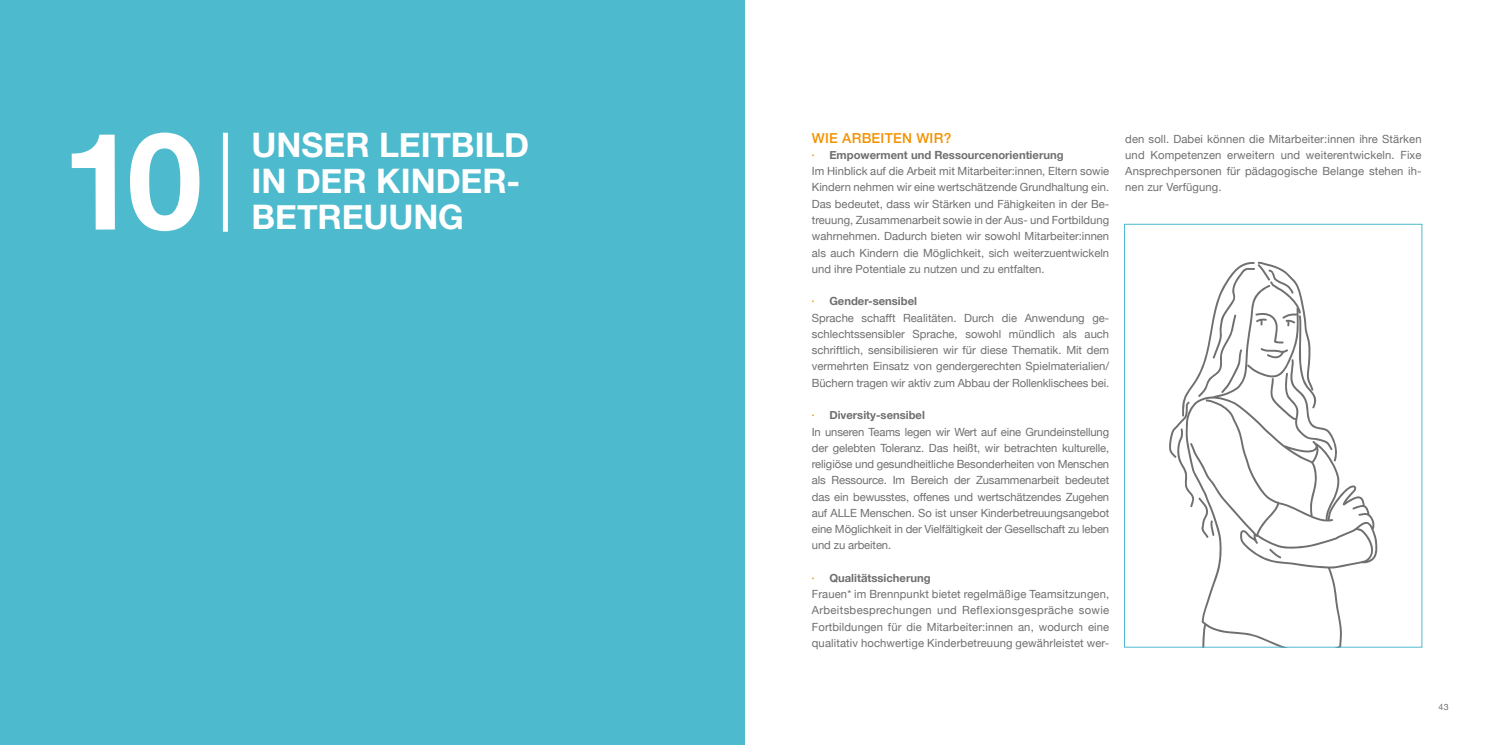
<style>
.page{position:relative;width:1489px;height:745px;background:#fff}
.page>*{position:absolute;margin:0;border:0;box-sizing:border-box;transform-origin:0 0}
.t1{font:700 135.38px "Helvetica Neue";color:#fff}
.t2{font:700 33.75px/36.2px "Helvetica Neue";color:#fff}
.t3{font:500 13.75px "Helvetica Neue";letter-spacing:.02em;color:#f39200}
.t4{font:11.25px/16.2px "Helvetica Neue";color:#706f6f}
.t5{font:8.75px "Helvetica Neue";color:#706f6f}
.s1{font-size:7.5px;color:#f39200}
.s2{font-weight:700}
</style>
<div class="page">
<div style="left:0;top:0;width:744px;height:744px;background:#4dbacd"></div>
<div style="left:223px;top:133px;width:5px;height:98px;background:#fff"></div>
<svg style="left:1201px;top:474px;width:176px;height:171px"></svg>
<svg style="left:1268px;top:548px;width:13px;height:10px"></svg>
<svg style="left:1169px;top:261px;width:169px;height:277px"></svg>
<div style="left:1124px;top:224px;width:297px;height:423px;border:1px solid #4dbacd"></div>
<h1 class="t1" style="left:62px;top:106px;width:142px">10</h1>
<h2 class="t2" style="left:251px;top:126px;width:279px">UNSER LEITBILD<br>IN DER KINDER-</h2>
<h2 class="t2" style="left:251px;top:199px;width:214px">BETREUUNG</h2>
<p class="t3" style="left:811px;top:132px;width:141px">WIE ARBEITEN WIR?</p>
<p class="t4" style="left:811px;top:147px;width:299px"><span class="s1">•</span> <span class="s2">Empowerment und Ressourcenorientierung<br></span>Im Hinblick auf die Arbeit mit Mitarbeiter:innen, Eltern sowie Kindern nehmen wir eine wertschätzende Grundhaltung ein.<br>Das bedeutet, dass wir Stärken und Fähigkeiten in der Be&shy;treuung, Zusammenarbeit sowie in der Aus- und Fortbildung wahrnehmen. Dadurch bieten wir sowohl Mitarbeiter:innen als auch Kindern die Möglichkeit, sich weiterzuentwickeln und ihre Potentiale zu nutzen und zu entfalten.</p>
<p class="t4" style="left:811px;top:294px;width:299px"><span class="s1">•</span> <span class="s2">Gender-sensibel<br></span>Sprache schafft Realitäten. Durch die Anwendung ge&shy;schlechtssensibler Sprache, sowohl mündlich als auch schriftlich, sensibilisieren wir für diese Thematik. Mit dem vermehrten Einsatz von gendergerechten Spielmaterialien/ Büchern tragen wir aktiv zum Abbau der Rollenklischees bei.</p>
<p class="t4" style="left:811px;top:407px;width:299px"><span class="s1">•</span> <span class="s2">Diversity-sensibel<br></span>In unseren Teams legen wir Wert auf eine Grundeinstellung der gelebten Toleranz. Das heißt, wir betrachten kulturelle, religiöse und gesundheitliche Besonderheiten von Menschen als Ressource. Im Bereich der Zusammenarbeit bedeutet das ein bewusstes, offenes und wertschätzendes Zugehen auf ALLE Menschen. So ist unser Kinderbetreuungsangebot eine Möglichkeit in der Vielfältigkeit der Gesellschaft zu leben und zu arbeiten.</p>
<p class="t4" style="left:811px;top:570px;width:299px"><span class="s1">•</span> <span class="s2">Qualitätssicherung<br></span>Frauen* im Brennpunkt bietet regelmäßige Teamsitzungen, Arbeitsbesprechungen und Reflexionsgespräche sowie Fortbildungen für die Mitarbeiter:innen an, wodurch eine qualitativ hochwertige Kinderbetreuung gewährleistet wer-</p>
<p class="t4" style="left:1125px;top:131px;width:298px;text-align:justify">den soll. Dabei können die Mitarbeiter:innen ihre Stärken und Kompetenzen erweitern und weiterentwickeln. Fixe Ansprechpersonen für pädagogische Belange stehen ih&shy;nen zur Verfügung.</p>
<p class="t5" style="left:1438px;top:701px;width:11px">43</p>
</div>
